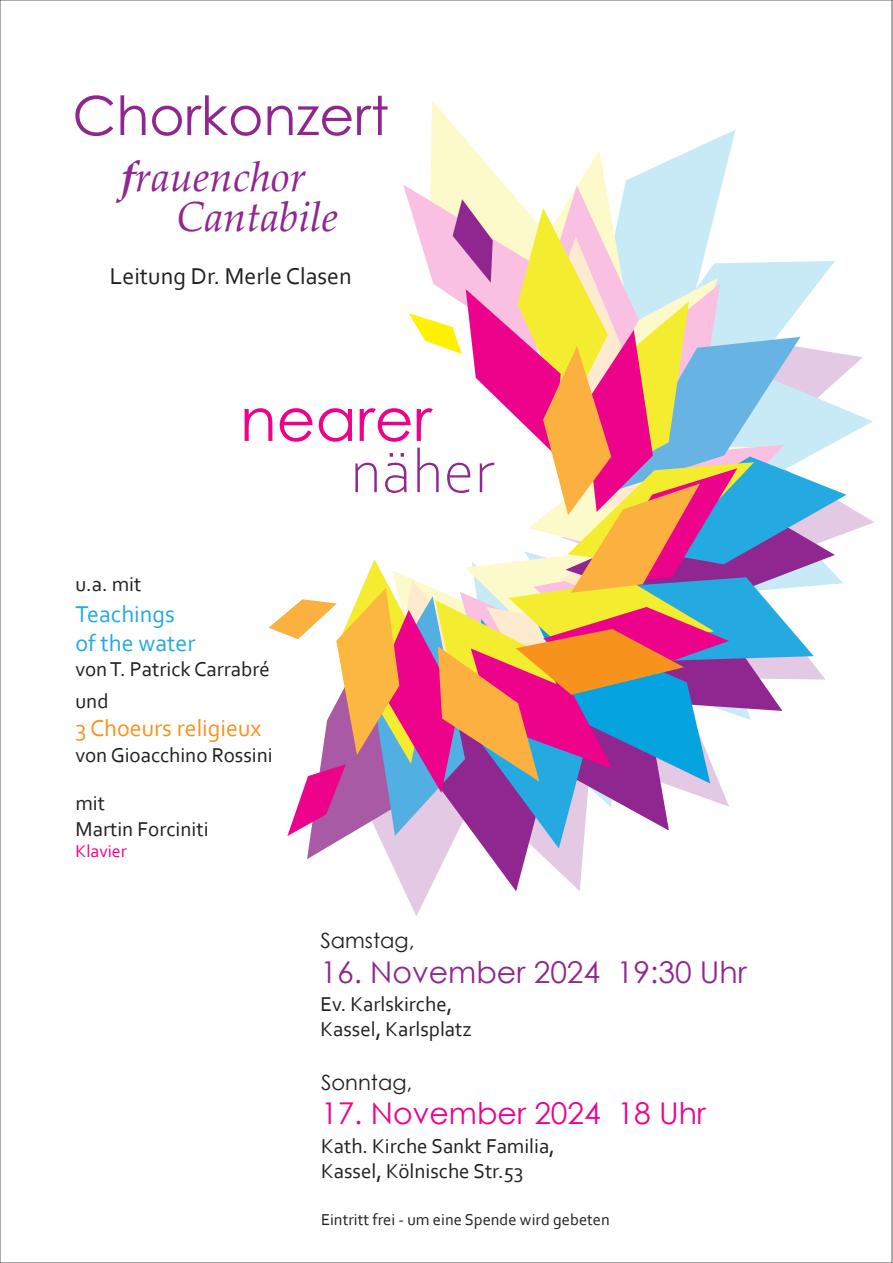
<style>
.page{position:relative;width:893px;height:1263px;background:#fff}
.page>*{position:absolute;margin:0;border:0;box-sizing:border-box;transform-origin:0 0}
.t1{font:300 63px "Corbel";color:#90268f}
.t2{font:60px "Century Gothic";color:#ed028c}
.t3{font:54px "Century Gothic";color:#90268f}
.t4{font:italic 42px/40.8px "Palatino Linotype";color:#90268f}
.t5{font:30px "Century Gothic";color:#90268f}
.t6{font:30px "Century Gothic";color:#ed028c}
.t7{font:24px "Corbel";color:#231f20}
.t8{font:24px/28.8px "Corbel";color:#24aae1}
.t9{font:24px "Corbel";color:#f7931d}
.t10{font:21px/25.2px "Corbel";color:#231f20}
.t11{font:21px "Century Gothic";color:#231f20}
.t12{font:18px "Corbel";color:#ed028c}
.t13{font:16.5px "Corbel";color:#231f20}
.s1{font-weight:700}
</style>
<div class="page">
<svg style="left:268px;top:100px;width:606px;height:816px"></svg>
<h3 class="t3" style="left:72px;top:78px;width:318px">Chorkonzert</h3>
<h3 class="t4" style="left:176px;top:154px;width:163px;text-indent:-55px"><span class="s1">f</span>rauenchor<br>Cantabile</h3>
<p class="t7" style="left:110px;top:261px;width:243px">Leitung Dr. Merle Clasen</p>
<h2 class="t2" style="left:240px;top:377px;width:193px">nearer</h2>
<p class="t10" style="left:75px;top:570px;width:68px">u.a. mit</p>
<p class="t8" style="left:75px;top:599px;width:122px">Teachings of the water</p>
<p class="t10" style="left:75px;top:653px;width:196px;line-height:31.5px">von T. Patrick Carrabré und</p>
<p class="t9" style="left:75px;top:713px;width:188px">3 Choeurs religieux</p>
<p class="t10" style="left:75px;top:741px;width:199px">von Gioacchino Rossini</p>
<p class="t10" style="left:76px;top:790px;width:134px">mit<br>Martin Forciniti</p>
<p class="t12" style="left:76px;top:840px;width:53px">Klavier</p>
<h1 class="t1" style="left:350px;top:431px;width:146px">näher</h1>
<p class="t11" style="left:320px;top:926px;width:96px">Samstag,</p>
<h3 class="t5" style="left:320px;top:951px;width:428px">16. November 2024 19:30 Uhr</h3>
<p class="t10" style="left:320px;top:991px;width:153px">Ev. Karlskirche,<br>Kassel, Karlsplatz</p>
<p class="t11" style="left:321px;top:1067px;width:93px">Sonntag,</p>
<h3 class="t6" style="left:321px;top:1092px;width:386px">17. November 2024 18 Uhr</h3>
<p class="t10" style="left:321px;top:1132px;width:235px">Kath. Kirche Sankt Familia,<br>Kassel, Kölnische Str.53</p>
<p class="t13" style="left:321px;top:1209px;width:290px">Eintritt frei - um eine Spende wird gebeten</p>
</div>
